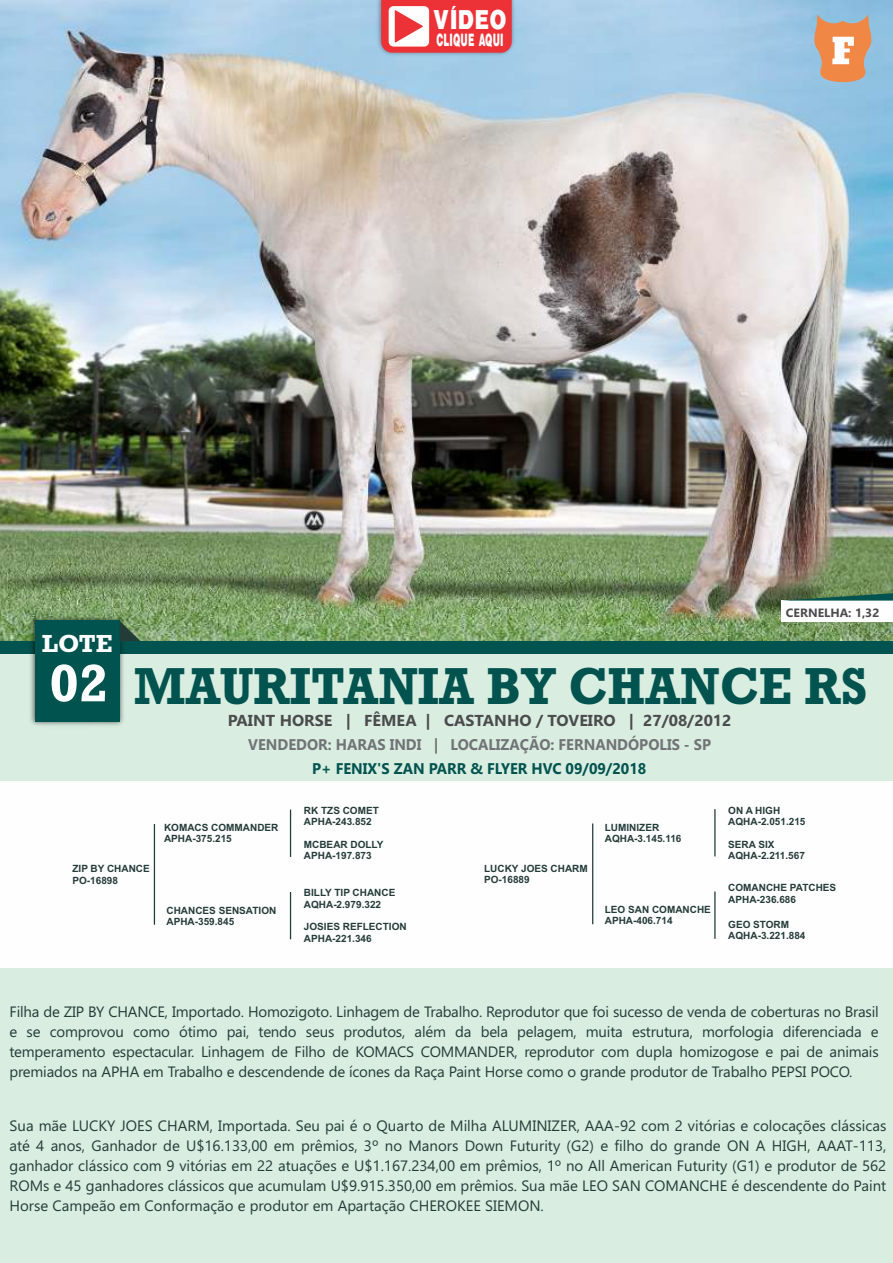
<style>
.page{position:relative;width:893px;height:1263px;background:#fff}
.page>*{position:absolute;margin:0;border:0;box-sizing:border-box;transform-origin:0 0}
.t1{font:700 52.8px "Rockwell";color:#00534e;scale:.94 1}
.t2{font:900 28.35px "Arena";color:#fefefe;scale:.78 1}
.t3{font:700 25.05px "Rockwell";color:#fefefe}
.t4{font:900 18.45px "Arena";color:#fefefe;scale:.51 1}
.t5{font:700 15.9px "Gadugi";color:#4b4b4d}
.t6{font:700 15.45px "Gadugi";color:#727376;scale:.95 1}
.t7{font:700 15.45px "Gadugi";color:#00534e;scale:.95 1}
.t8{font:15px/20px "Gadugi";letter-spacing:-.015em;color:#243c38;text-align:justify}
.t9{font:700 12px "Gadugi";color:#4b4b4d}
.t10{font:700 10.05px/11.1px "Arial";color:#243c38}
.s1{font-size:53.55px;color:#fefefe}
</style>
<div class="page">
<img style="left:0;top:0;width:893px;height:641px">
<div style="left:0;top:654px;width:893px;height:609px;background:#d9ede1"></div>
<div style="left:0;top:781px;width:893px;height:186px;background:#fefefe"></div>
<div style="left:0;top:641px;width:893px;height:13px;background:#00534e"></div>
<img style="left:26px;top:612px;width:102px;height:114px">
<div style="left:35px;top:621px;width:85px;height:101px;background:#00534e"></div>
<svg style="left:120px;top:621px;width:21px;height:20px"></svg>
<hr style="left:154px;top:824px;width:1px;height:101px;background:#243c38">
<hr style="left:290px;top:810px;width:1px;height:47px;background:#243c38">
<hr style="left:290px;top:892px;width:1px;height:47px;background:#243c38">
<hr style="left:592px;top:823px;width:1px;height:101px;background:#243c38">
<hr style="left:714px;top:809px;width:2px;height:47px;background:#243c38">
<hr style="left:714px;top:891px;width:2px;height:48px;background:#243c38">
<svg style="left:813px;top:14px;width:60px;height:69px;background:#d5a485"></svg>
<div style="left:782px;top:601px;width:111px;height:21px;background:#fefefe"></div>
<svg style="left:782px;top:593px;width:111px;height:8px"></svg>
<img style="left:373px;top:0;width:147px;height:61px">
<svg style="left:381px;top:0;width:131px;height:53px;background:#ee555a"></svg>
<h2 class="t2" style="left:433px;top:5px;width:96px">VÍDEO</h2>
<p class="t4" style="left:437px;top:30px;width:133px">CLIQUE AQUI</p>
<p class="t9" style="left:786px;top:608px;width:95px">CERNELHA: 1,32</p>
<h3 class="t3" style="left:42px;top:635px;width:72px">LOTE</h3>
<h1 class="t1" style="left:49px;top:668px;width:872px"><span class="s1">02</span> MAURITANIA BY CHANCE RS</h1>
<p class="t5" style="left:228px;top:715px;width:505px">PAINT HORSE | FÊMEA | CASTANHO / TOVEIRO | 27/08/2012</p>
<p class="t6" style="left:248px;top:739px;width:489px">VENDEDOR: HARAS INDI | LOCALIZAÇÃO: FERNANDÓPOLIS - SP</p>
<p class="t10" style="left:72px;top:864px;width:79px">ZIP BY CHANCE<br>PO-16898</p>
<p class="t10" style="left:164px;top:823px;width:116px">KOMACS COMMANDER<br>APHA-375.215</p>
<p class="t10" style="left:167px;top:905px;width:111px">CHANCES SENSATION<br>APHA-359.845</p>
<p class="t7" style="left:312px;top:762px;width:353px">P+ FENIX'S ZAN PARR &amp; FLYER HVC 09/09/2018</p>
<p class="t10" style="left:304px;top:806px;width:76px">RK TZS COMET<br>APHA-243.852</p>
<p class="t10" style="left:304px;top:840px;width:81px">MCBEAR DOLLY<br>APHA-197.873</p>
<p class="t10" style="left:304px;top:888px;width:93px">BILLY TIP CHANCE<br>AQHA-2.979.322</p>
<p class="t10" style="left:304px;top:922px;width:104px">JOSIES REFLECTION<br>APHA-221.346</p>
<p class="t10" style="left:484px;top:864px;width:105px">LUCKY JOES CHARM<br>PO-16889</p>
<p class="t10" style="left:605px;top:822px;width:78px">LUMINIZER<br>AQHA-3.145.116</p>
<p class="t10" style="left:605px;top:905px;width:108px">LEO SAN COMANCHE<br>APHA-406.714</p>
<p class="t10" style="left:728px;top:805px;width:79px">ON A HIGH<br>AQHA-2.051.215</p>
<p class="t10" style="left:728px;top:839px;width:78px">SERA SIX<br>AQHA-2.211.567</p>
<p class="t10" style="left:728px;top:883px;width:109px">COMANCHE PATCHES<br>APHA-236.686</p>
<p class="t10" style="left:728px;top:920px;width:79px">GEO STORM<br>AQHA-3.221.884</p>
<p class="t8" style="left:9px;top:1003px;width:871px">Filha de ZIP BY CHANCE, Importado. Homozigoto. Linhagem de Trabalho. Reprodutor que foi sucesso de venda de coberturas no Brasil e se comprovou como ótimo pai, tendo seus produtos, além da bela pelagem, muita estrutura, morfologia diferenciada e temperamento espectacular. Linhagem de Filho de KOMACS COMMANDER, reprodutor com dupla homizogose e pai de animais premiados na APHA em Trabalho e descendende de ícones da Raça Paint Horse como o grande produtor de Trabalho PEPSI POCO.</p>
<p class="t8" style="left:10px;top:1117px;width:878px">Sua mãe LUCKY JOES CHARM, Importada. Seu pai é o Quarto de Milha ALUMINIZER, AAA-92 com 2 vitórias e colocações clássicas até 4 anos, Ganhador de U$16.133,00 em prêmios, 3º no Manors Down Futurity (G2) e filho do grande ON A HIGH, AAAT-113, ganhador clássico com 9 vitórias em 22 atuações e U$1.167.234,00 em prêmios, 1º no All American Futurity (G1) e produtor de 562<br>ROMs e 45 ganhadores clássicos que acumulam U$9.915.350,00 em prêmios. Sua mãe LEO SAN COMANCHE é descendente do Paint Horse Campeão em Conformação e produtor em Apartação CHEROKEE SIEMON.</p>
</div>
